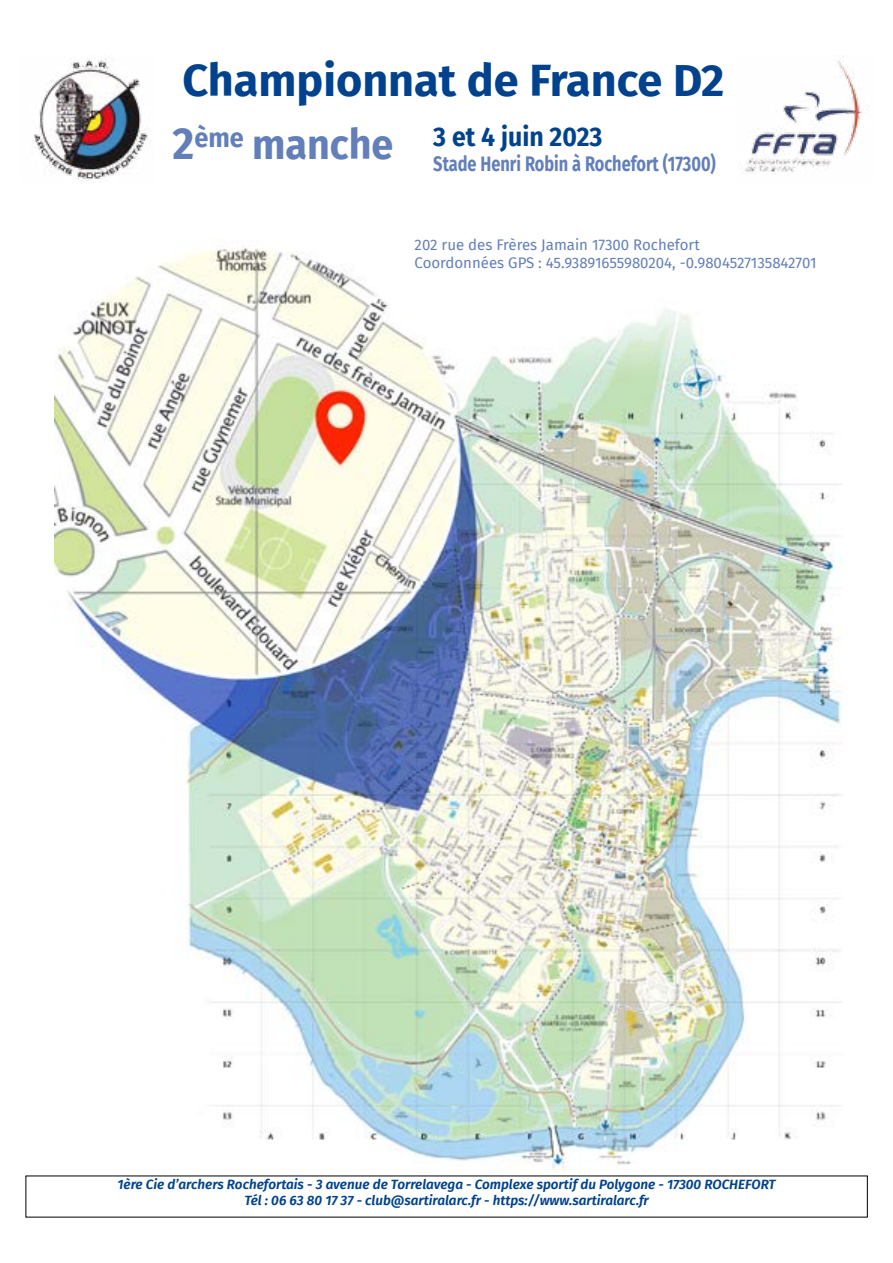
<style>
.page{position:relative;width:893px;height:1263px;background:#fff}
.page>*{position:absolute;margin:0;border:0;box-sizing:border-box;transform-origin:0 0}
.t1{font:700 45px "Fira Sans";color:#00428d}
.t2{font:700 27px "Fira Sans";color:#00428d;scale:.92 1}
.t3{font:700 21px "Fira Sans";color:#627fba;scale:.78 1}
.t4{font:15px/18px "Fira Sans";color:#627fba}
.t5{font:italic 600 13.5px/16.2px "Fira Sans";color:#00428d;text-align:center}
.s1{font-size:45px;color:#627fba}
.s2{color:#627fba}
.s3{font-size:42px;color:#627fba}
</style>
<div class="page">
<img style="left:34px;top:58px;width:114px;height:123px">
<img style="left:745px;top:60px;width:124px;height:114px">
<img style="left:55px;top:247px;width:787px;height:924px">
<h1 class="t1" style="left:182px;top:42px;width:544px">Championnat de France D2</h1>
<h2 class="t2" style="left:173px;top:113px;width:469px"><span class="s1">2</span><span class="s2">ème</span> <span class="s3">manche</span> 3 et 4 juin 2023</h2>
<h3 class="t3" style="left:433px;top:146px;width:364px">Stade Henri Robin à Rochefort (17300)</h3>
<p class="t4" style="left:415px;top:235px;width:403px">202 rue des Frères Jamain 17300 Rochefort<br>Coordonnées GPS : 45.93891655980204, -0.9804527135842701</p>
<p class="t5" style="left:118px;top:1175px;width:660px">1ère Cie d’archers Rochefortais - 3 avenue de Torrelavega - Complexe sportif du Polygone - 17300 ROCHEFORT<br>Tél : 06 63 80 17 37 - club@sartiralarc.fr - https://www.sartiralarc.fr</p>
</div>
